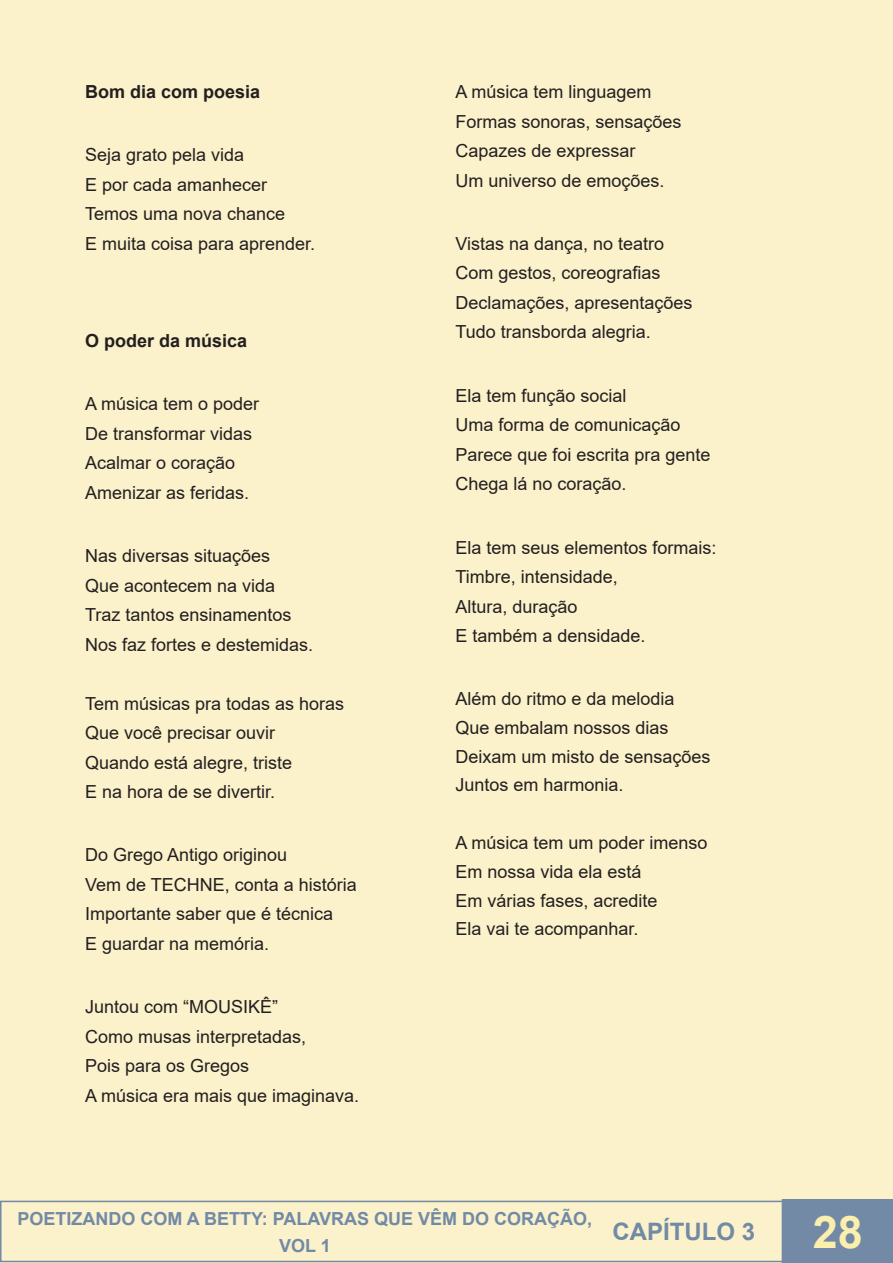
<style>
.page{position:relative;width:893px;height:1263px;background:#fbf1ca}
.page>*{position:absolute;margin:0;border:0;box-sizing:border-box;transform-origin:0 0}
.t1{font:700 45px "Arial";color:#fcefae}
.t2{font:700 24px "Arial";color:#728aa6}
.t3{font:18px "Arial";color:#231f20}
.t4{font:700 18px/27px "Arial";color:#728aa6;text-align:center}
.t5{font:700 18px "Arial";color:#231f20}
</style>
<div class="page">
<div style="left:0;top:1201px;width:784px;height:61px;border:2px solid #728aa6"></div>
<div style="left:782px;top:1200px;width:111px;height:63px;background:#728aa6"></div>
<div style="left:782px;top:1199px;width:111px;height:64px;border:2px solid #728aa6"></div>
<p class="t5" style="left:85px;top:79px;width:177px">Bom dia com poesia</p>
<p class="t3" style="left:85px;top:143px;width:161px">Seja grato pela vida</p>
<p class="t3" style="left:85px;top:172px;width:184px">E por cada amanhecer</p>
<p class="t3" style="left:85px;top:202px;width:202px">Temos uma nova chance</p>
<p class="t3" style="left:85px;top:231px;width:232px">E muita coisa para aprender.</p>
<p class="t5" style="left:85px;top:328px;width:164px">O poder da música</p>
<p class="t3" style="left:85px;top:391px;width:176px">A música tem o poder</p>
<p class="t3" style="left:85px;top:421px;width:169px">De transformar vidas</p>
<p class="t3" style="left:85px;top:450px;width:152px">Acalmar o coração</p>
<p class="t3" style="left:85px;top:480px;width:166px">Amenizar as feridas.</p>
<p class="t3" style="left:85px;top:543px;width:187px">Nas diversas situações</p>
<p class="t3" style="left:85px;top:573px;width:192px">Que acontecem na vida</p>
<p class="t3" style="left:85px;top:602px;width:208px">Traz tantos ensinamentos</p>
<p class="t3" style="left:85px;top:632px;width:230px">Nos faz fortes e destemidas.</p>
<p class="t3" style="left:85px;top:691px;width:261px">Tem músicas pra todas as horas</p>
<p class="t3" style="left:85px;top:720px;width:192px">Que você precisar ouvir</p>
<p class="t3" style="left:85px;top:750px;width:209px">Quando está alegre, triste</p>
<p class="t3" style="left:85px;top:779px;width:192px">E na hora de se divertir.</p>
<p class="t3" style="left:85px;top:843px;width:204px">Do Grego Antigo originou</p>
<p class="t3" style="left:85px;top:872px;width:273px">Vem de TECHNE, conta a história</p>
<p class="t3" style="left:85px;top:902px;width:250px">Importante saber que é técnica</p>
<p class="t3" style="left:85px;top:931px;width:186px">E guardar na memória.</p>
<p class="t3" style="left:85px;top:994px;width:195px">Juntou com “MOUSIKÊ”</p>
<p class="t3" style="left:85px;top:1024px;width:223px">Como musas interpretadas,</p>
<p class="t3" style="left:85px;top:1053px;width:166px">Pois para os Gregos</p>
<p class="t3" style="left:85px;top:1083px;width:276px">A música era mais que imaginava.</p>
<p class="t3" style="left:455px;top:79px;width:198px">A música tem linguagem</p>
<p class="t3" style="left:455px;top:109px;width:228px">Formas sonoras, sensações</p>
<p class="t3" style="left:455px;top:138px;width:182px">Capazes de expressar</p>
<p class="t3" style="left:455px;top:168px;width:211px">Um universo de emoções.</p>
<p class="t3" style="left:455px;top:231px;width:210px">Vistas na dança, no teatro</p>
<p class="t3" style="left:455px;top:261px;width:207px">Com gestos, coreografias</p>
<p class="t3" style="left:455px;top:290px;width:239px">Declamações, apresentações</p>
<p class="t3" style="left:455px;top:320px;width:197px">Tudo transborda alegria.</p>
<p class="t3" style="left:455px;top:383px;width:173px">Ela tem função social</p>
<p class="t3" style="left:455px;top:412px;width:227px">Uma forma de comunicação</p>
<p class="t3" style="left:455px;top:442px;width:257px">Parece que foi escrita pra gente</p>
<p class="t3" style="left:455px;top:471px;width:173px">Chega lá no coração.</p>
<p class="t3" style="left:455px;top:535px;width:263px">Ela tem seus elementos formais:</p>
<p class="t3" style="left:455px;top:564px;width:164px">Timbre, intensidade,</p>
<p class="t3" style="left:455px;top:594px;width:124px">Altura, duração</p>
<p class="t3" style="left:455px;top:623px;width:192px">E também a densidade.</p>
<p class="t3" style="left:455px;top:687px;width:221px">Além do ritmo e da melodia</p>
<p class="t3" style="left:455px;top:715px;width:215px">Que embalam nossos dias</p>
<p class="t3" style="left:455px;top:744px;width:257px">Deixam um misto de sensações</p>
<p class="t3" style="left:455px;top:772px;width:170px">Juntos em harmonia.</p>
<p class="t3" style="left:455px;top:831px;width:254px">A música tem um poder imenso</p>
<p class="t3" style="left:455px;top:859px;width:188px">Em nossa vida ela está</p>
<p class="t3" style="left:455px;top:888px;width:204px">Em várias fases, acredite</p>
<p class="t3" style="left:455px;top:917px;width:185px">Ela vai te acompanhar.</p>
<p class="t4" style="left:18px;top:1205px;width:576px">POETIZANDO COM A BETTY: PALAVRAS QUE VÊM DO CORAÇÃO,<br>VOL 1</p>
<h2 class="t2" style="left:612px;top:1215px;width:144px">CAPÍTULO 3</h2>
<h1 class="t1" style="left:813px;top:1200px;width:52px">28</h1>
</div>
